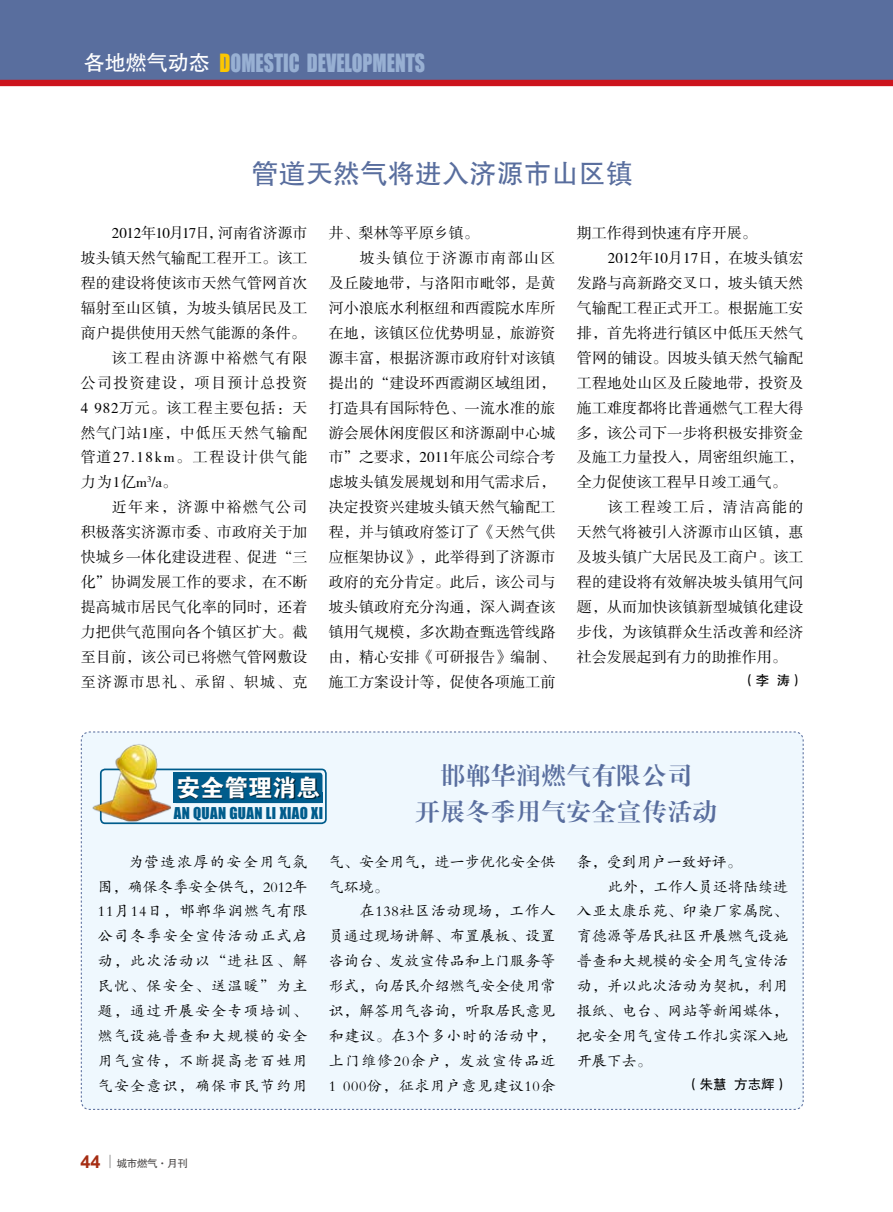
<style>
.page{position:relative;width:893px;height:1212px;background:#fff}
.page>*{position:absolute;margin:0;border:0;box-sizing:border-box;transform-origin:0 0}
.t1{font:27px "FZHTJW GB1 0";letter-spacing:.01em;color:#596e9e}
.t2{font:24px/36px "FZXBSJW GB1 0";letter-spacing:.05em;color:#596e9e;text-align:center}
.t3{font:24px "FZDHTJW GB1 0";color:#fff}
.t4{font:23.1px "Impact";color:#98b0d3;scale:.86 1}
.t5{font:15px "FZSSJW GB1 0";letter-spacing:.01em;color:#000}
.t6{font:15px/24.9px "FZKTJW GB1 0";letter-spacing:.01em;color:#000;text-align:justify}
.t7{font:15px "FZSSJW GB1 0";letter-spacing:.095em;color:#000}
.t8{font:15px "FZSSJW GB1 0";letter-spacing:.085em;color:#000}
.t9{font:15px "Impact";letter-spacing:.02em;color:#005c8c}
.t10{font:15px "FZSSJW GB1 0";letter-spacing:-.03em;color:#000}
.t11{font:15px "FZSSJW GB1 0";letter-spacing:.11em;color:#000}
.t12{font:15px "FZSSJW GB1 0";letter-spacing:.05em;color:#000}
.t13{font:15px "FZSSJW GB1 0";letter-spacing:.075em;color:#000}
.t14{font:13.5px "FZHTJW GB1 0";color:#000}
.t15{font:10.5px "FZHTJW GB1 0";letter-spacing:-.04em;color:#4c4948}
.s1{font-family:"FZHTJW GB1 0";font-size:21px;color:#fff}
.s2{color:#fcc700}
.s3{font-family:"Arial";font-weight:700;font-size:18px;color:#a62e14}
</style>
<div class="page">
<div style="left:0;top:0;width:893px;height:82px;background:#596e9e"></div>
<div style="left:0;top:80px;width:893px;height:6px;background:#cc141d"></div>
<svg style="left:109px;top:1155px;width:2px;height:13px"></svg>
<div style="left:80px;top:731px;width:724px;height:379px;background:#eff8fe"></div>
<div style="left:100px;top:768px;width:227px;height:56px;border:2px solid #005c8c;border-radius:4px"></div>
<div style="left:173px;top:772px;width:149px;height:31px;background:#005c8c;border-radius:3px"></div>
<div style="left:173px;top:792px;width:149px;height:11px;background:#005c8c"></div>
<div style="left:178px;top:777px;width:142px;height:23px;background:#000;opacity:.65"></div>
<img style="left:85px;top:735px;width:100px;height:97px">
<h3 class="t4" style="left:84px;top:45px;width:398px"><span class="s1">各地燃气动态</span> <span class="s2">D</span>OMESTIC DEVELOPMENTS</h3>
<h1 class="t1" style="left:251px;top:158px;width:383px">管道天然气将进入济源市山区镇</h1>
<p class="t5" style="left:329px;top:225px;width:151px">井、梨林等平原乡镇。</p>
<p class="t7" style="left:360px;top:250px;width:197px">坡头镇位于济源市南部山区</p>
<p class="t5" style="left:329px;top:275px;width:228px">及丘陵地带，与洛阳市毗邻，是黄</p>
<p class="t5" style="left:329px;top:300px;width:228px">河小浪底水利枢纽和西霞院水库所</p>
<p class="t5" style="left:329px;top:325px;width:228px">在地，该镇区位优势明显，旅游资</p>
<p class="t5" style="left:329px;top:350px;width:228px">源丰富，根据济源市政府针对该镇</p>
<p class="t5" style="left:329px;top:375px;width:228px">提出的“建设环西霞湖区域组团，</p>
<p class="t5" style="left:329px;top:400px;width:228px">打造具有国际特色、一流水准的旅</p>
<p class="t5" style="left:329px;top:425px;width:228px">游会展休闲度假区和济源副中心城</p>
<p class="t5" style="left:329px;top:449px;width:228px">市”之要求，2011年底公司综合考</p>
<p class="t5" style="left:329px;top:474px;width:228px">虑坡头镇发展规划和用气需求后，</p>
<p class="t5" style="left:329px;top:499px;width:228px">决定投资兴建坡头镇天然气输配工</p>
<p class="t5" style="left:329px;top:524px;width:228px">程，并与镇政府签订了《天然气供</p>
<p class="t5" style="left:329px;top:549px;width:228px">应框架协议》，此举得到了济源市</p>
<p class="t5" style="left:329px;top:574px;width:228px">政府的充分肯定。此后，该公司与</p>
<p class="t5" style="left:329px;top:599px;width:228px">坡头镇政府充分沟通，深入调查该</p>
<p class="t5" style="left:329px;top:624px;width:228px">镇用气规模，多次勘查甄选管线路</p>
<p class="t5" style="left:329px;top:649px;width:228px">由，精心安排《可研报告》编制、</p>
<p class="t5" style="left:329px;top:674px;width:228px">施工方案设计等，促使各项施工前</p>
<p class="t10" style="left:112px;top:225px;width:197px">2012年10月17日，河南省济源市</p>
<p class="t5" style="left:81px;top:250px;width:228px">坡头镇天然气输配工程开工。该工</p>
<p class="t5" style="left:81px;top:275px;width:228px">程的建设将使该市天然气管网首次</p>
<p class="t5" style="left:81px;top:300px;width:228px">辐射至山区镇，为坡头镇居民及工</p>
<p class="t5" style="left:81px;top:325px;width:227px">商户提供使用天然气能源的条件。</p>
<p class="t7" style="left:112px;top:350px;width:197px">该工程由济源中裕燃气有限</p>
<p class="t8" style="left:81px;top:375px;width:228px">公司投资建设，项目预计总投资</p>
<p class="t12" style="left:81px;top:400px;width:228px">4 982万元。该工程主要包括：天</p>
<p class="t13" style="left:81px;top:425px;width:228px">然气门站1座，中低压天然气输配</p>
<p class="t11" style="left:81px;top:449px;width:228px">管道27.18km。工程设计供气能</p>
<p class="t5" style="left:81px;top:474px;width:98px">力为1亿m<sup>3</sup>/a。</p>
<p class="t7" style="left:112px;top:499px;width:197px">近年来，济源中裕燃气公司</p>
<p class="t5" style="left:81px;top:524px;width:228px">积极落实济源市委、市政府关于加</p>
<p class="t5" style="left:81px;top:549px;width:228px">快城乡一体化建设进程、促进“三</p>
<p class="t5" style="left:81px;top:574px;width:228px">化”协调发展工作的要求，在不断</p>
<p class="t5" style="left:81px;top:599px;width:228px">提高城市居民气化率的同时，还着</p>
<p class="t5" style="left:81px;top:624px;width:228px">力把供气范围向各个镇区扩大。截</p>
<p class="t5" style="left:81px;top:649px;width:228px">至目前，该公司已将燃气管网敷设</p>
<p class="t8" style="left:81px;top:674px;width:228px">至济源市思礼、承留、轵城、克</p>
<p class="t5" style="left:577px;top:225px;width:181px">期工作得到快速有序开展。</p>
<p class="t5" style="left:608px;top:250px;width:197px">2012年10月17日，在坡头镇宏</p>
<p class="t5" style="left:577px;top:275px;width:228px">发路与高新路交叉口，坡头镇天然</p>
<p class="t5" style="left:577px;top:300px;width:228px">气输配工程正式开工。根据施工安</p>
<p class="t5" style="left:577px;top:325px;width:228px">排，首先将进行镇区中低压天然气</p>
<p class="t5" style="left:577px;top:350px;width:228px">管网的铺设。因坡头镇天然气输配</p>
<p class="t5" style="left:577px;top:375px;width:228px">工程地处山区及丘陵地带，投资及</p>
<p class="t5" style="left:577px;top:400px;width:228px">施工难度都将比普通燃气工程大得</p>
<p class="t5" style="left:577px;top:425px;width:228px">多，该公司下一步将积极安排资金</p>
<p class="t5" style="left:577px;top:449px;width:228px">及施工力量投入，周密组织施工，</p>
<p class="t5" style="left:577px;top:474px;width:211px">全力促使该工程早日竣工通气。</p>
<p class="t7" style="left:608px;top:499px;width:197px">该工程竣工后，清洁高能的</p>
<p class="t5" style="left:577px;top:524px;width:228px">天然气将被引入济源市山区镇，惠</p>
<p class="t5" style="left:577px;top:549px;width:228px">及坡头镇广大居民及工商户。该工</p>
<p class="t5" style="left:577px;top:574px;width:228px">程的建设将有效解决坡头镇用气问</p>
<p class="t5" style="left:577px;top:599px;width:228px">题，从而加快该镇新型城镇化建设</p>
<p class="t5" style="left:577px;top:624px;width:228px">步伐，为该镇群众生活改善和经济</p>
<p class="t5" style="left:577px;top:649px;width:211px">社会发展起到有力的助推作用。</p>
<p class="t14" style="left:742px;top:673px;width:63px">（李 涛）</p>
<h2 class="t2" style="left:416px;top:758px;width:303px">邯郸华润燃气有限公司<br>开展冬季用气安全宣传活动</h2>
<p class="t6" style="left:329px;top:849px;width:228px">气、安全用气，进一步优化安全供气环境。</p>
<p class="t6" style="left:329px;top:899px;width:228px;text-indent:31px">在138社区活动现场，工作人员通过现场讲解、布置展板、设置咨询台、发放宣传品和上门服务等形式，向居民介绍燃气安全使用常识，解答用气咨询，听取居民意见和建议。在3个多小时的活动中，上门维修20余户，发放宣传品近1 000份，征求用户意见建议10余</p>
<h2 class="t3" style="left:176px;top:775px;width:145px">安全管理消息</h2>
<p class="t9" style="left:174px;top:801px;width:151px">AN QUAN GUAN LI XIAO XI</p>
<p class="t6" style="left:98px;top:849px;width:211px;text-indent:31px">为营造浓厚的安全用气氛围，确保冬季安全供气，2012年11月14日，邯郸华润燃气有限公司冬季安全宣传活动正式启动，此次活动以“进社区、解民忧、保安全、送温暖”为主题，通过开展安全专项培训、燃气设施普查和大规模的安全用气宣传，不断提高老百姓用气安全意识，确保市民节约用</p>
<p class="t6" style="left:577px;top:849px;width:166px">条，受到用户一致好评。</p>
<p class="t6" style="left:608px;top:874px;width:182px">此外，工作人员还将陆续进</p>
<p class="t6" style="left:577px;top:899px;width:213px">入亚太康乐苑、印染厂家属院、</p>
<p class="t6" style="left:577px;top:924px;width:213px">育德源等居民社区开展燃气设施</p>
<p class="t6" style="left:577px;top:949px;width:213px">普查和大规模的安全用气宣传活</p>
<p class="t6" style="left:577px;top:974px;width:213px">动，并以此次活动为契机，利用</p>
<p class="t6" style="left:577px;top:999px;width:213px">报纸、电台、网站等新闻媒体，</p>
<p class="t6" style="left:577px;top:1024px;width:213px">把安全用气宣传工作扎实深入地</p>
<p class="t6" style="left:577px;top:1048px;width:76px">开展下去。</p>
<p class="t14" style="left:686px;top:1077px;width:103px">（朱慧 方志辉）</p>
<p class="t15" style="left:80px;top:1158px;width:109px"><span class="s3">44</span> 城市燃气·月刊</p>
</div>
